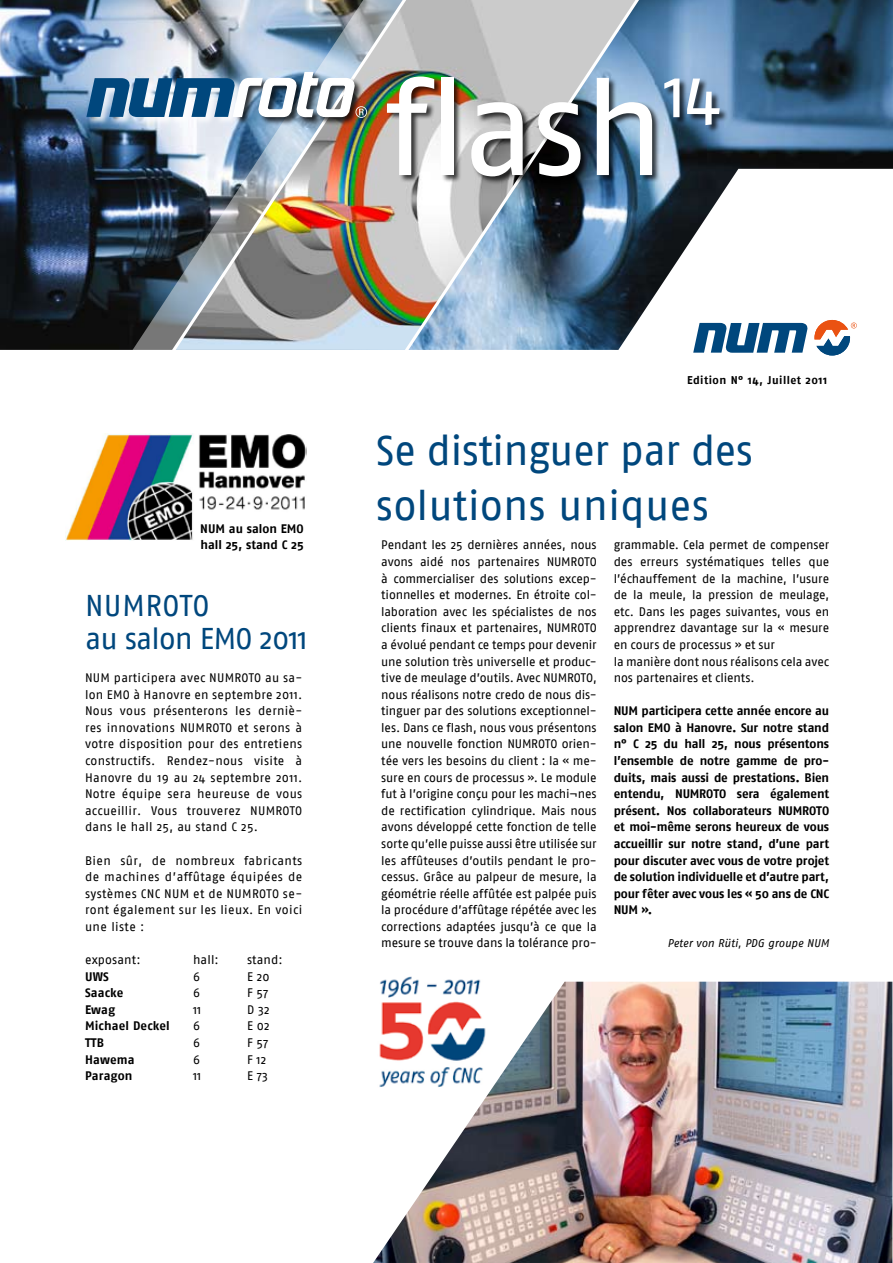
<style>
.page{position:relative;width:893px;height:1263px;background:#fff}
.page>*{position:absolute;margin:0;border:0;box-sizing:border-box;transform-origin:0 0}
.t1{font:135px "Fago No";letter-spacing:-.03em;color:#fff}
.t2{font:42px/54px "Fago No";letter-spacing:-.01em;color:#00477d}
.t3{font:30px/33.2px "Fago No";letter-spacing:-.03em;color:#00477d}
.t4{font:12.3px/16.6px "Fago No";letter-spacing:-.005em;color:#000;text-align:justify}
.t5{font:700 12.3px/16.6px "Fago No";color:#000;text-align:justify}
.t6{font:italic 11.25px "Fago No";color:#000}
.t7{font:700 11.25px "Fago No";letter-spacing:.04em;color:#000}
</style>
<div class="page">
<img style="left:0;top:0;width:893px;height:350px">
<svg style="left:454px;top:0;width:233px;height:350px;background:#7e92a3"></svg>
<svg style="left:693px;top:323px;width:115px;height:30px"></svg>
<svg style="left:814px;top:320px;width:43px;height:35px"></svg>
<img style="left:373px;top:982px;width:519px;height:281px">
<div style="left:387px;top:75px;width:274px;height:109px;background:#000;opacity:.75"></div>
<div style="left:664px;top:78px;width:65px;height:56px;background:#000;opacity:.75"></div>
<img style="left:131px;top:0;width:37px;height:350px">
<img style="left:168px;top:0;width:286px;height:350px">
<div style="left:86px;top:78px;width:158px;height:48px;background:#fff;opacity:.75"></div>
<div style="left:235px;top:71px;width:141px;height:56px;background:#000;opacity:.75"></div>
<img style="left:86px;top:72px;width:281px;height:46px">
<img style="left:66px;top:433px;width:241px;height:107px">
<img style="left:0;top:0;width:39px;height:313px">
<img style="left:375px;top:976px;width:115px;height:114px">
<h1 class="t1" style="left:384px;top:52px;width:338px">flash<sup>14</sup></h1>
<p class="t5" style="left:200px;top:520px;width:105px">NUM au salon EMO hall 25, stand C 25</p>
<h3 class="t3" style="left:85px;top:588px;width:224px">NUMROTO<br>au salon EMO 2011</h3>
<p class="t4" style="left:85px;top:669px;width:219px">NUM participera avec NUMROTO au sa&shy;lon EMO à Hanovre en septembre 2011.<br>Nous vous présenterons les derniè&shy;res innovations NUMROTO et serons à votre disposition pour des entretiens constructifs. Rendez-nous visite à Hanovre du 19 au 24 septembre 2011.<br>Notre équipe sera heureuse de vous accueillir. Vous trouverez NUMROTO dans le hall 25, au stand C 25.</p>
<p class="t4" style="left:85px;top:852px;width:219px">Bien sûr, de nombreux fabricants de machines d’affûtage équipées de systèmes CNC NUM et de NUMROTO se&shy;ront également sur les lieux. En voici une liste :</p>
<p class="t4" style="left:85px;top:951px;width:57px">exposant:</p>
<p class="t4" style="left:193px;top:951px;width:27px">hall:</p>
<p class="t4" style="left:247px;top:951px;width:37px">stand:</p>
<p class="t5" style="left:85px;top:968px;width:25px">UWS</p>
<p class="t4" style="left:193px;top:968px;width:9px">6</p>
<p class="t4" style="left:247px;top:968px;width:24px">E 20</p>
<p class="t5" style="left:85px;top:984px;width:40px">Saacke</p>
<p class="t4" style="left:193px;top:984px;width:9px">6</p>
<p class="t4" style="left:247px;top:984px;width:23px">F 57</p>
<p class="t5" style="left:85px;top:1001px;width:32px">Ewag</p>
<p class="t4" style="left:193px;top:1001px;width:10px">11</p>
<p class="t4" style="left:247px;top:1001px;width:24px">D 32</p>
<p class="t5" style="left:85px;top:1017px;width:86px">Michael Deckel</p>
<p class="t4" style="left:193px;top:1018px;width:9px">6</p>
<p class="t4" style="left:247px;top:1018px;width:24px">E 02</p>
<p class="t5" style="left:85px;top:1034px;width:20px">TTB</p>
<p class="t4" style="left:193px;top:1034px;width:9px">6</p>
<p class="t4" style="left:247px;top:1034px;width:23px">F 57</p>
<p class="t5" style="left:85px;top:1051px;width:51px">Hawema</p>
<p class="t4" style="left:193px;top:1051px;width:9px">6</p>
<p class="t4" style="left:247px;top:1051px;width:21px">F 12</p>
<p class="t5" style="left:85px;top:1067px;width:49px">Paragon</p>
<p class="t4" style="left:193px;top:1067px;width:10px">11</p>
<p class="t4" style="left:247px;top:1067px;width:22px">E 73</p>
<p class="t7" style="left:687px;top:373px;width:142px">Edition N° 14, Juillet 2011</p>
<h2 class="t2" style="left:376px;top:423px;width:379px">Se distinguer par des solutions uniques</h2>
<p class="t4" style="left:381px;top:537px;width:217px">Pendant les 25 dernières années, nous avons aidé nos partenaires NUMROTO à commercialiser des solutions excep&shy;tionnelles et modernes. En étroite col&shy;laboration avec les spécialistes de nos clients finaux et partenaires, NUMROTO a évolué pendant ce temps pour devenir une solution très universelle et produc&shy;tive de meulage d’outils. Avec NUMROTO, nous réalisons notre credo de nous dis&shy;tinguer par des solutions exceptionnel&shy;les. Dans ce flash, nous vous présentons une nouvelle fonction NUMROTO orien&shy;tée vers les besoins du client : la « me&shy;sure en cours de processus ». Le module fut à l’origine conçu pour les machi¬nes de rectification cylindrique. Mais nous avons développé cette fonction de telle sorte qu’elle puisse aussi être utilisée sur les affûteuses d’outils pendant le pro&shy;cessus. Grâce au palpeur de mesure, la géométrie réelle affûtée est palpée puis la procédure d’affûtage répétée avec les corrections adaptées jusqu’à ce que la mesure se trouve dans la tolérance pro-</p>
<p class="t4" style="left:614px;top:537px;width:217px;text-align:left">grammable. Cela permet de compenser des erreurs systématiques telles que l’échauffement de la machine, l’usure de la meule, la pression de meulage, etc. Dans les pages suivantes, vous en apprendrez davantage sur la « mesure en cours de processus » et sur<br>la manière dont nous réalisons cela avec nos partenaires et clients.</p>
<p class="t5" style="left:614px;top:702px;width:217px">NUM participera cette année encore au salon EMO à Hanovre. Sur notre stand n° C 25 du hall 25, nous présentons l’ensemble de notre gamme de pro&shy;duits, mais aussi de prestations. Bien entendu, NUMROTO sera également présent. Nos collaborateurs NUMROTO et moi-même serons heureux de vous accueillir sur notre stand, d’une part pour discuter avec vous de votre projet de solution individuelle et d’autre part, pour fêter avec vous les « 50 ans de CNC NUM ».</p>
<p class="t6" style="left:667px;top:937px;width:163px">Peter von Rüti, PDG groupe NUM</p>
</div>
